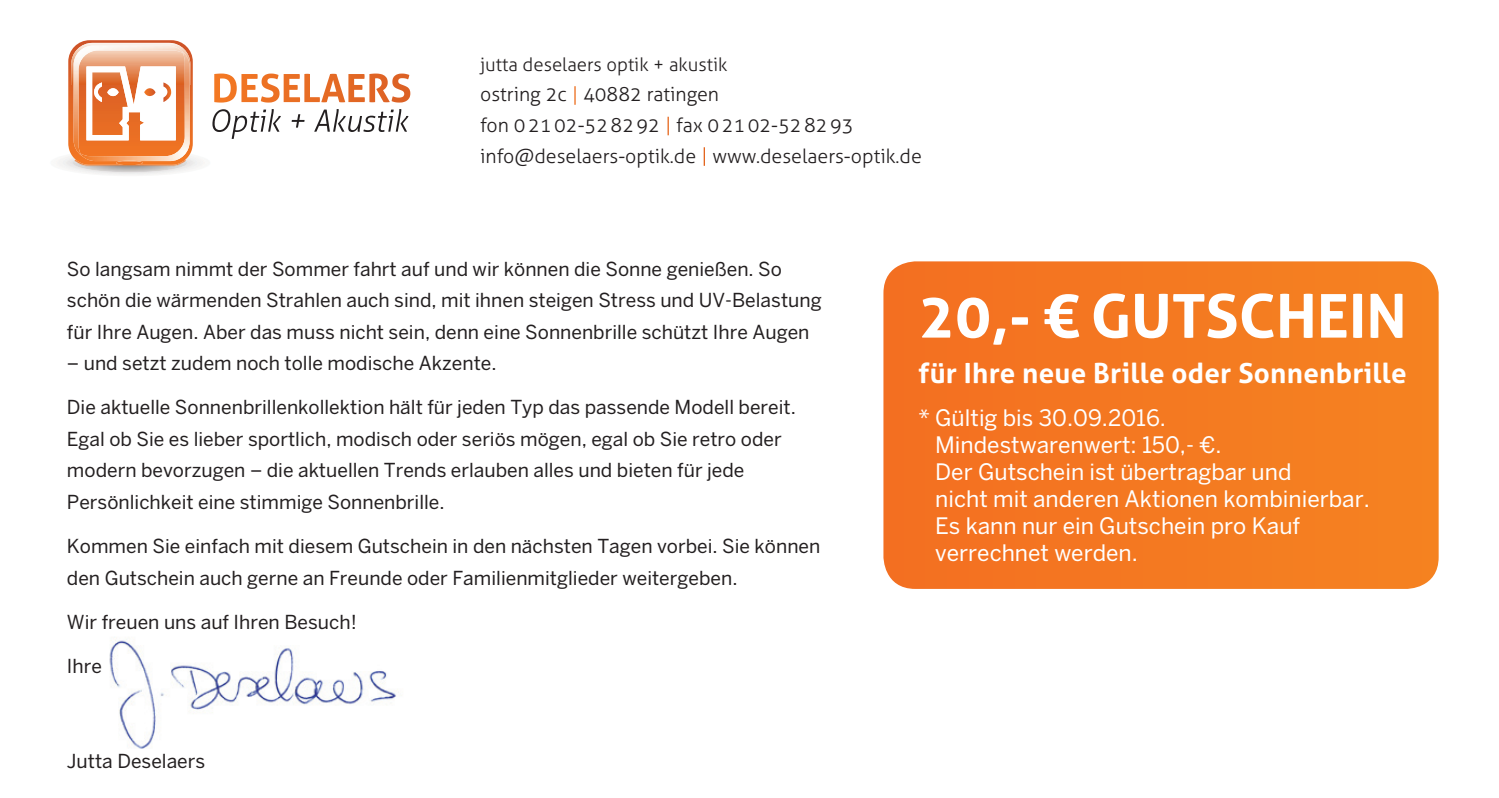
<style>
.page{position:relative;width:1499px;height:798px;background:#fff}
.page>*{position:absolute;margin:0;border:0;box-sizing:border-box;transform-origin:0 0}
.t1{font:700 60.52px "Aller";color:#fff}
.t2{font:700 27.68px "Aller";letter-spacing:.01em;color:#fff}
.t3{font:22.5px/27px "Benton Sans";color:#fff}
.t4{font:300 19.57px/30.6px "Aller";color:#231f20}
.t5{font:19.12px/31.5px "Benton Sans";color:#231f20}
.t6{font:300 18.45px "Aller";color:#231f20}
.s1{color:#fff}
</style>
<div class="page">
<img style="left:109px;top:639px;width:290px;height:110px">
<svg style="left:883px;top:261px;width:555px;height:327px;background:#f47a24"></svg>
<svg style="left:56px;top:40px;width:354px;height:135px"></svg>
<img style="left:73px;top:130px;width:114px;height:42px">
<p class="t6" style="left:480px;top:53px;width:249px">jutta deselaers optik + akustik</p>
<p class="t4" style="left:480px;top:79px;width:443px">ostring 2c <span class="s1">|</span> 40882 ratingen<br>fon 0 21 02-52 82 92 <span class="s1">|</span> fax 0 21 02-52 82 93 info@deselaers-optik.de <span class="s1">|</span> www.deselaers-optik.de</p>
<p class="t5" style="left:67px;top:252px;width:756px">So langsam nimmt der Sommer fahrt auf und wir können die Sonne genießen. So schön die wärmenden Strahlen auch sind, mit ihnen steigen Stress und UV-Belastung für Ihre Augen. Aber das muss nicht sein, denn eine Sonnenbrille schützt Ihre Augen</p>
<p class="t5" style="left:67px;top:347px;width:431px">– und setzt zudem noch tolle modische Akzente.</p>
<p class="t5" style="left:67px;top:391px;width:730px">Die aktuelle Sonnenbrillenkollektion hält für jeden Typ das passende Modell bereit.<br>Egal ob Sie es lieber sportlich, modisch oder seriös mögen, egal ob Sie retro oder modern bevorzugen – die aktuellen Trends erlauben alles und bieten für jede Persönlichkeit eine stimmige Sonnenbrille.</p>
<p class="t5" style="left:67px;top:530px;width:755px">Kommen Sie einfach mit diesem Gutschein in den nächsten Tagen vorbei. Sie können den Gutschein auch gerne an Freunde oder Familienmitglieder weitergeben.</p>
<p class="t5" style="left:67px;top:606px;width:291px">Wir freuen uns auf Ihren Besuch!</p>
<p class="t5" style="left:67px;top:650px;width:36px">Ihre</p>
<p class="t5" style="left:67px;top:744px;width:140px">Jutta Deselaers</p>
<h1 class="t1" style="left:918px;top:278px;width:490px">20,- € GUTSCHEIN</h1>
<h2 class="t2" style="left:918px;top:356px;width:490px">für Ihre neue Brille oder Sonnenbrille</h2>
<p class="t3" style="left:935px;top:404px;width:436px;text-indent:-17px">* Gültig bis 30.09.2016.<br>Mindestwarenwert: 150,- €.<br>Der Gutschein ist übertragbar und<br>nicht mit anderen Aktionen kombinierbar.<br>Es kann nur ein Gutschein pro Kauf verrechnet werden.</p>
</div>
